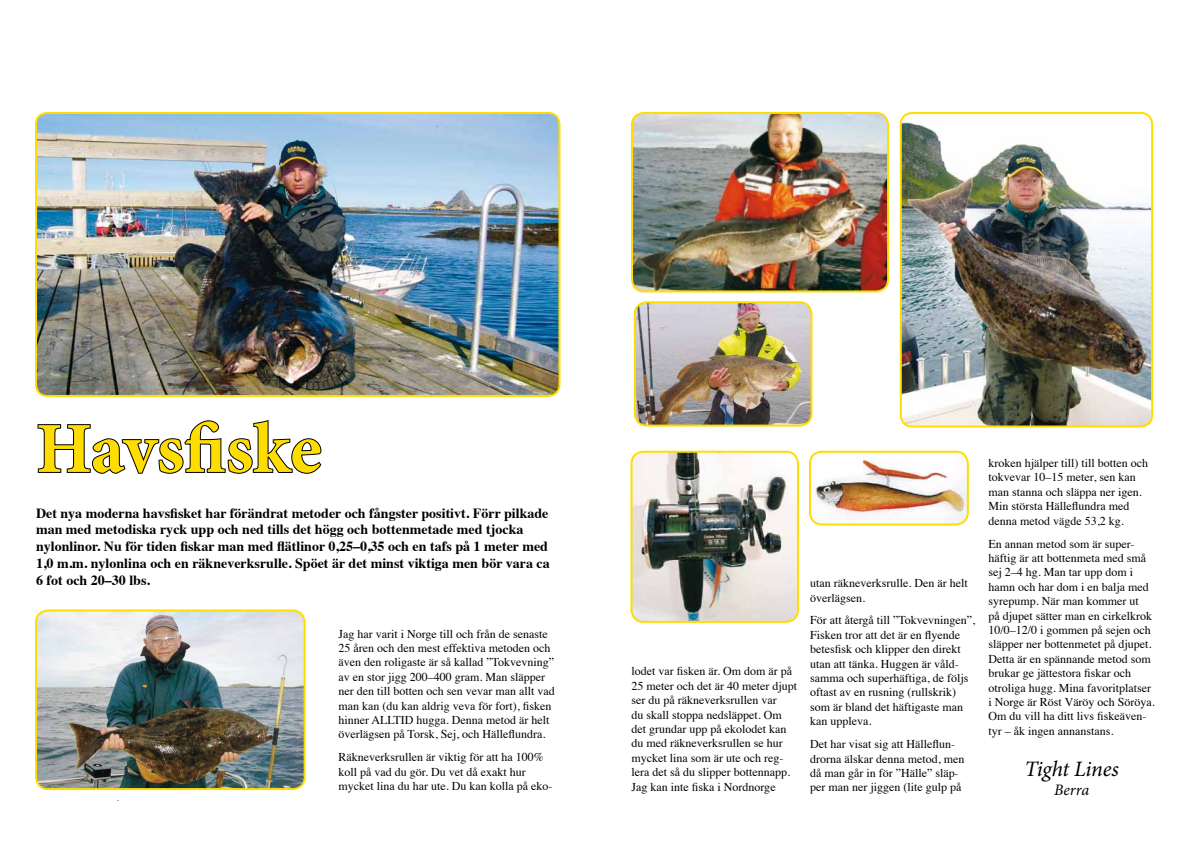
<style>
.page{position:relative;width:1191px;height:842px;background:#fff}
.page>*{position:absolute;margin:0;border:0;box-sizing:border-box;transform-origin:0 0}
.t1{font:700 72px "Minion Pro";letter-spacing:-.005em;color:#fd0}
.t2{font:italic 22px "Minion Pro";letter-spacing:-.01em;color:#000}
.t3{font:italic 16px "Minion Pro";color:#000}
.t4{font:700 14px/16.8px "Times";color:#000}
.t5{font:12px/14.4px "Times";color:#000}
</style>
<div class="page">
<img style="left:636px;top:302px;width:175px;height:123px">
<div style="left:634px;top:301px;width:178px;height:126px;border:2px solid #fd0;border-radius:12px"></div>
<svg style="left:37px;top:420px;width:285px;height:54px"></svg>
<img style="left:37px;top:612px;width:267px;height:177px">
<div style="left:35px;top:609px;width:271px;height:181px;border:2px solid #fd0;border-radius:12px"></div>
<img style="left:810px;top:452px;width:157px;height:72px">
<div style="left:809px;top:451px;width:159px;height:74px;border:2px solid #fd0;border-radius:12px"></div>
<img style="left:633px;top:452px;width:164px;height:169px">
<div style="left:630px;top:451px;width:169px;height:172px;border:2px solid #fd0;border-radius:12px"></div>
<img style="left:632px;top:113px;width:256px;height:178px">
<div style="left:631px;top:112px;width:258px;height:180px;border:2px solid #fd0;border-radius:12px"></div>
<img style="left:36px;top:113px;width:523px;height:283px">
<div style="left:35px;top:112px;width:525px;height:285px;border:2px solid #fd0;border-radius:11px"></div>
<img style="left:902px;top:113px;width:249px;height:313px">
<div style="left:899px;top:112px;width:254px;height:315px;border:2px solid #fd0;border-radius:11px"></div>
<h1 class="t1" style="left:36px;top:398px;width:287px">Havsfiske</h1>
<p class="t4" style="left:36px;top:503px;width:515px">Det nya moderna havsfisket har förändrat metoder och fångster positivt. Förr pilkade man med metodiska ryck upp och ned tills det högg och bottenmetade med tjocka nylonlinor. Nu för tiden fiskar man med flätlinor 0,25–0,35 och en tafs på 1 meter med 1,0 m.m. nylonlina och en räkneverksrulle. Spöet är det minst viktiga men bör vara ca 6 fot och 20–30 lbs.</p>
<p class="t5" style="left:338px;top:625px;width:218px">Jag har varit i Norge till och från de senaste 25 åren och den mest effektiva metoden och även den roligaste är så kallad ”Tokvevning” av en stor jigg 200–400 gram. Man släpper ner den till botten och sen vevar man allt vad man kan (du kan aldrig veva för fort), fisken hinner ALLTID hugga. Denna metod är helt överlägsen på Torsk, Sej, och Hälleflundra.</p>
<p class="t5" style="left:338px;top:749px;width:215px">Räkneverksrullen är viktig för att ha 100% koll på vad du gör. Du vet då exakt hur mycket lina du har ute. Du kan kolla på eko-</p>
<p class="t5" style="left:631px;top:663px;width:167px">lodet var fisken är. Om dom är på<br>25 meter och det är 40 meter djupt ser du på räkneverksrullen var<br>du skall stoppa nedsläppet. Om det grundar upp på ekolodet kan du med räkneverksrullen se hur mycket lina som är ute och reg&shy;lera det så du slipper bottennapp.<br>Jag kan inte fiska i Nordnorge</p>
<p class="t5" style="left:810px;top:575px;width:159px">utan räkneverksrulle. Den är helt överlägsen.</p>
<p class="t5" style="left:810px;top:612px;width:167px">För att återgå till ”Tokvevningen”,<br>Fisken tror att det är en flyende betesfisk och klipper den direkt utan att tänka. Huggen är våld&shy;samma och superhäftiga, de följs oftast av en rusning (rullskrik) som är bland det häftigaste man kan uppleva.</p>
<p class="t5" style="left:810px;top:736px;width:156px">Det har visat sig att Hälleflun&shy;drorna älskar denna metod, men då man går in för ”Hälle” släp&shy;per man ner jiggen (lite gulp på</p>
<p class="t5" style="left:988px;top:455px;width:161px">kroken hjälper till) till botten och tokvevar 10–15 meter, sen kan man stanna och släppa ner igen.<br>Min största Hälleflundra med denna metod vägde 53,2 kg.</p>
<p class="t5" style="left:988px;top:535px;width:168px">En annan metod som är super&shy;häftig är att bottenmeta med små sej 2–4 hg. Man tar upp dom i hamn och har dom i en balja med syrepump. När man kommer ut<br>på djupet sätter man en cirkelkrok<br>10/0–12/0 i gommen på sejen och släpper ner bottenmetet på djupet.<br>Detta är en spännande metod som brukar ge jättestora fiskar och otroliga hugg. Mina favoritplatser i Norge är Röst Väröy och Söröya.<br>Om du vill ha ditt livs fiskeäven&shy;tyr – åk ingen annanstans.</p>
<h2 class="t2" style="left:1024px;top:753px;width:96px">Tight Lines</h2>
<h3 class="t3" style="left:1054px;top:779px;width:37px">Berra</h3>
</div>
